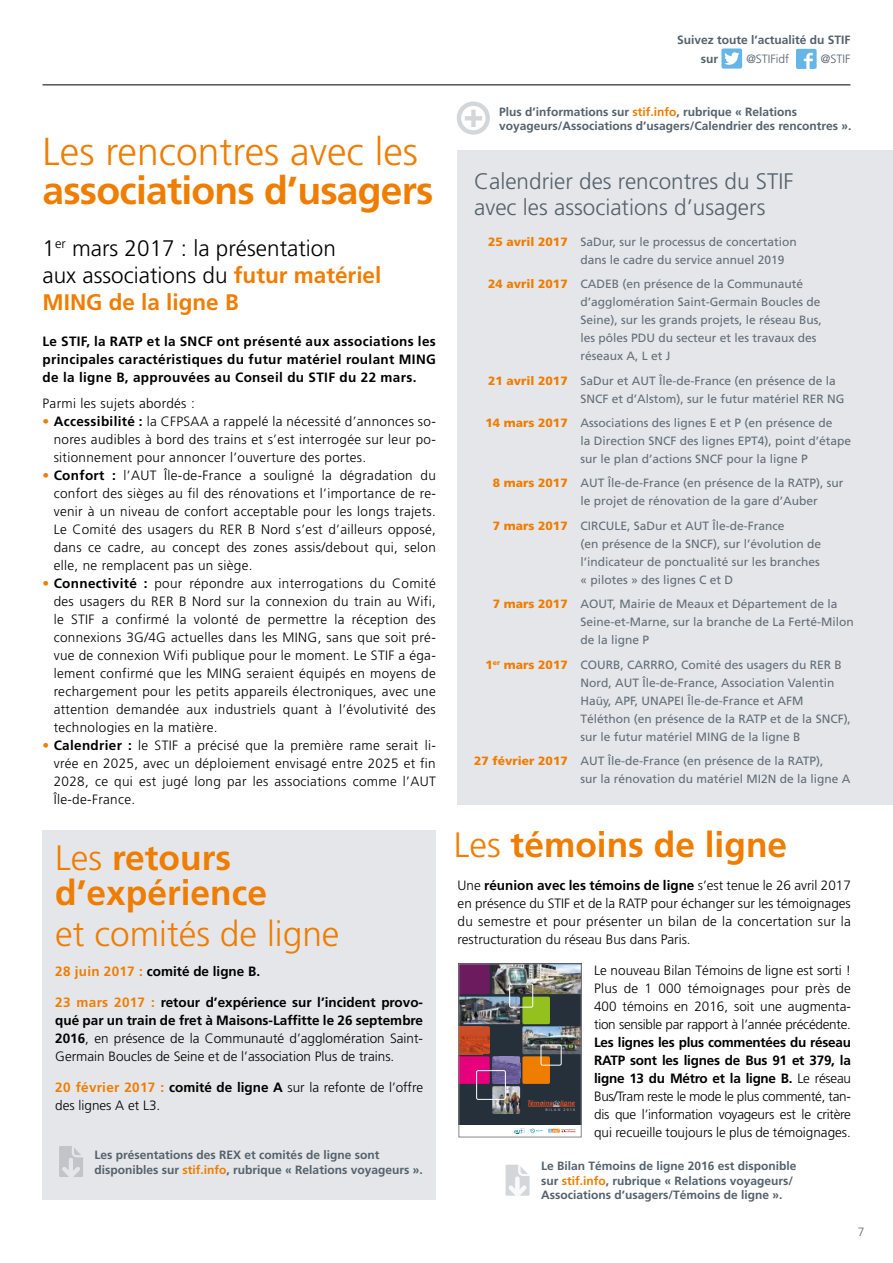
<style>
.page{position:relative;width:893px;height:1263px;background:#fff}
.page>*{position:absolute;margin:0;border:0;box-sizing:border-box;transform-origin:0 0}
.t1{font:700 39px "Frutiger";letter-spacing:-.02em;color:#ef7d00}
.t2{font:300 39px "Frutiger";color:#ef7d00}
.t3{font:700 35.25px/35.2px "Frutiger";color:#ef7d00}
.t4{font:300 35.25px "Frutiger";color:#ef7d00}
.t5{font:300 22.5px/27px "Frutiger";color:#000}
.t6{font:300 22.5px/26.1px "Frutiger";color:#54616c}
.t7{font:300 13.5px/18px "Frutiger";letter-spacing:.02em;color:#000;text-align:justify}
.t8{font:700 13.5px/18px "Frutiger";letter-spacing:.025em;color:#000;text-align:justify}
.t9{font:300 13.5px/18px "Frutiger";color:#000}
.t10{font:700 13.5px "Frutiger";color:#000}
.t11{font:12px/18px "Frutiger";color:#626e79}
.t12{font:700 12px/14.4px "Frutiger";color:#54616c}
.t13{font:300 12px "Frutiger";color:#54616c}
.t14{font:italic 700 6.3px "Sansation";letter-spacing:.03em;color:#e95123}
.t15{font:700 3.75px "Frutiger";letter-spacing:.3em;color:#8d939d}
.s1{font-weight:700;color:#ef7d00}
.s2{color:#ef7d00}
.s3{font-weight:700}
.s4{font-weight:300}
.s5{font-weight:900;color:#ef7d00}
.s6{font-weight:300;color:#fff}
</style>
<div class="page">
<div style="left:43px;top:830px;width:393px;height:370px;background:#e5e6e9"></div>
<svg style="left:59px;top:1146px;width:24px;height:31px"></svg>
<hr style="left:43px;top:84px;width:807px;height:1px;background:#000">
<div style="left:721px;top:48px;width:21px;height:21px;background:#65b5e6;border-radius:2px"></div>
<svg style="left:724px;top:52px;width:15px;height:13px"></svg>
<div style="left:796px;top:49px;width:21px;height:20px;background:#65b5e6;border-radius:2px"></div>
<svg style="left:804px;top:53px;width:9px;height:16px"></svg>
<div style="left:457px;top:151px;width:436px;height:653px;background:#e5e6e9"></div>
<svg style="left:457px;top:101px;width:33px;height:34px"></svg>
<svg style="left:506px;top:1164px;width:24px;height:32px"></svg>
<img style="left:459px;top:964px;width:123px;height:174px">
<div style="left:459px;top:964px;width:122px;height:173px;border:1px solid #878787"></div>
<h1 class="t2" style="left:43px;top:130px;width:377px">Les rencontres avec les</h1>
<h1 class="t1" style="left:43px;top:168px;width:392px">associations d’usagers</h1>
<h3 class="t5" style="left:43px;top:235px;width:340px">1<sup>er</sup> mars 2017 : la présentation<br>aux associations du <span class="s1">futur matériel<br>MING de la ligne B</span></h3>
<p class="t8" style="left:43px;top:332px;width:395px">Le STIF, la RATP et la SNCF ont présenté aux associations les principales caractéristiques du futur matériel roulant MING de la ligne B, approuvées au Conseil du STIF du 22 mars.</p>
<p class="t7" style="left:43px;top:395px;width:154px">Parmi les sujets abordés :</p>
<p class="t7" style="left:54px;top:413px;width:384px;text-indent:-11px"><span class="s2">•</span> <span class="s3">Accessibilité :</span> la CFPSAA a rappelé la nécessité d’annonces so&shy;nores audibles à bord des trains et s’est interrogée sur leur po&shy;sitionnement pour annoncer l’ouverture des portes.</p>
<p class="t7" style="left:54px;top:467px;width:384px;text-indent:-11px"><span class="s2">•</span> <span class="s3">Confort :</span> l’AUT Île-de-France a souligné la dégradation du confort des sièges au fil des rénovations et l’importance de re&shy;venir à un niveau de confort acceptable pour les longs trajets.<br>Le Comité des usagers du RER B Nord s’est d’ailleurs opposé, dans ce cadre, au concept des zones assis/debout qui, selon elle, ne remplacent pas un siège.</p>
<p class="t7" style="left:54px;top:575px;width:384px;text-indent:-11px"><span class="s2">•</span> <span class="s3">Connectivité :</span> pour répondre aux interrogations du Comité des usagers du RER B Nord sur la connexion du train au Wifi, le STIF a confirmé la volonté de permettre la réception des connexions 3G/4G actuelles dans les MING, sans que soit pré&shy;vue de connexion Wifi publique pour le moment. Le STIF a éga&shy;lement confirmé que les MING seraient équipés en moyens de rechargement pour les petits appareils électroniques, avec une attention demandée aux industriels quant à l’évolutivité des technologies en la matière.</p>
<p class="t7" style="left:54px;top:737px;width:384px;text-indent:-11px"><span class="s2">•</span> <span class="s3">Calendrier :</span> le STIF a précisé que la première rame serait li&shy;vrée en 2025, avec un déploiement envisagé entre 2025 et fin 2028, ce qui est jugé long par les associations comme l’AUT Île-de-France.</p>
<h2 class="t3" style="left:55px;top:840px;width:213px"><span class="s4">Les</span> retours d’expérience</h2>
<h2 class="t4" style="left:55px;top:913px;width:286px">et comités de ligne</h2>
<p class="t10" style="left:55px;top:964px;width:206px"><span class="s2">28 juin 2017 :</span> comité de ligne B.</p>
<p class="t7" style="left:55px;top:994px;width:369px"><span class="s1">23 mars 2017 :</span> <span class="s3">retour d’expérience sur l’incident provo&shy;qué par un train de fret à Maisons-Laffitte le 26 septembre 2016</span>, en présence de la Communauté d’agglomération Saint-Germain Boucles de Seine et de l’association Plus de trains.</p>
<p class="t9" style="left:55px;top:1078px;width:369px"><span class="s1">20 février 2017 :</span> <span class="s3">comité de ligne A</span> sur la refonte de l’offre des lignes A et L3.</p>
<p class="t12" style="left:95px;top:1148px;width:330px">Les présentations des REX et comités de ligne sont disponibles sur <span class="s2">stif.info</span>, rubrique « Relations voyageurs ».</p>
<p class="t12" style="left:701px;top:30px;width:151px;line-height:19.5px;text-indent:-24px">Suivez toute l’actualité du STIF sur</p>
<p class="t13" style="left:746px;top:52px;width:44px">@STIFidf</p>
<p class="t13" style="left:821px;top:52px;width:31px">@STIF</p>
<p class="t12" style="left:499px;top:104px;width:354px">Plus d’informations sur <span class="s2">stif.info</span>, rubrique « Relations voyageurs/Associations d’usagers/Calendrier des rencontres ».</p>
<h3 class="t6" style="left:474px;top:168px;width:321px">Calendrier des rencontres du STIF avec les associations d’usagers</h3>
<p class="t11" style="left:580px;top:232px;width:218px;text-indent:-92px"><span class="s5">25 avril 2017</span> SaDur, sur le processus de concertation dans le cadre du service annuel 2019</p>
<p class="t11" style="left:580px;top:275px;width:243px;text-indent:-92px"><span class="s5">24 avril 2017</span> CADEB (en présence de la Communauté d’agglomération Saint-Germain Boucles de Seine), sur les grands projets, le réseau Bus, les pôles PDU du secteur et les travaux des réseaux A, L et J</p>
<p class="t11" style="left:580px;top:371px;width:266px;text-indent:-92px"><span class="s5">21 avril 2017</span> SaDur et AUT Île-de-France (en présence de la<br>SNCF et d’Alstom), sur le futur matériel RER NG</p>
<p class="t11" style="left:580px;top:414px;width:272px;text-indent:-95px"><span class="s5">14 mars 2017</span> Associations des lignes E et P (en présence de<br>la Direction SNCF des lignes EPT4), point d’étape sur le plan d’actions SNCF pour la ligne P</p>
<p class="t11" style="left:580px;top:474px;width:265px;text-indent:-87px"><span class="s5">8 mars 2017</span> AUT Île-de-France (en présence de la RATP), sur le projet de rénovation de la gare d’Auber</p>
<p class="t11" style="left:580px;top:517px;width:242px;text-indent:-87px"><span class="s5">7 mars 2017</span> CIRCULE, SaDur et AUT Île-de-France<br>(en présence de la SNCF), sur l’évolution de l’indicateur de ponctualité sur les branches « pilotes » des lignes C et D</p>
<p class="t11" style="left:580px;top:595px;width:275px;text-indent:-87px"><span class="s5">7 mars 2017</span> AOUT, Mairie de Meaux et Département de la<br>Seine-et-Marne, sur la branche de La Ferté-Milon de la ligne P</p>
<p class="t11" style="left:580px;top:656px;width:272px;text-indent:-95px"><span class="s5">1</span><sup>er</sup> <span class="s5">mars 2017</span> COURB, CARRRO, Comité des usagers du RER B Nord, AUT Île-de-France, Association Valentin Haüy, APF, UNAPEI Île-de-France et AFM Téléthon (en présence de la RATP et de la SNCF), sur le futur matériel MING de la ligne B</p>
<p class="t11" style="left:580px;top:752px;width:272px;text-indent:-106px"><span class="s5">27 février 2017</span> AUT Île-de-France (en présence de la RATP),<br>sur la rénovation du matériel MI2N de la ligne A</p>
<h2 class="t3" style="left:454px;top:827px;width:335px"><span class="s4">Les</span> témoins de ligne</h2>
<p class="t7" style="left:458px;top:877px;width:395px">Une <span class="s3">réunion avec les témoins de ligne</span> s’est tenue le 26 avril 2017 en présence du STIF et de la RATP pour échanger sur les témoignages du semestre et pour présenter un bilan de la concertation sur la restructuration du réseau Bus dans Paris.</p>
<p class="t7" style="left:594px;top:962px;width:258px">Le nouveau Bilan Témoins de ligne est sorti !<br>Plus de 1 000 témoignages pour près de 400 témoins en 2016, soit une augmenta&shy;tion sensible par rapport à l’année précédente.</p>
<p class="t7" style="left:594px;top:1034px;width:258px"><span class="s3">Les lignes les plus commentées du réseau RATP sont les lignes de Bus 91 et 379, la ligne 13 du Métro et la ligne B.</span> Le réseau Bus/Tram reste le mode le plus commenté, tan&shy;dis que l’information voyageurs est le critère qui recueille toujours le plus de témoignages.</p>
<p class="t14" style="left:527px;top:1099px;width:49px">Témoins<span class="s6">de</span>ligne</p>
<p class="t15" style="left:545px;top:1108px;width:31px">BILAN 2016</p>
<p class="t12" style="left:541px;top:1159px;width:257px">Le Bilan Témoins de ligne 2016 est disponible sur <span class="s2">stif.info</span>, rubrique « Relations voyageurs/<br>Associations d’usagers/Témoins de ligne ».</p>
<p class="t13" style="left:858px;top:1225px;width:8px">7</p>
</div>
